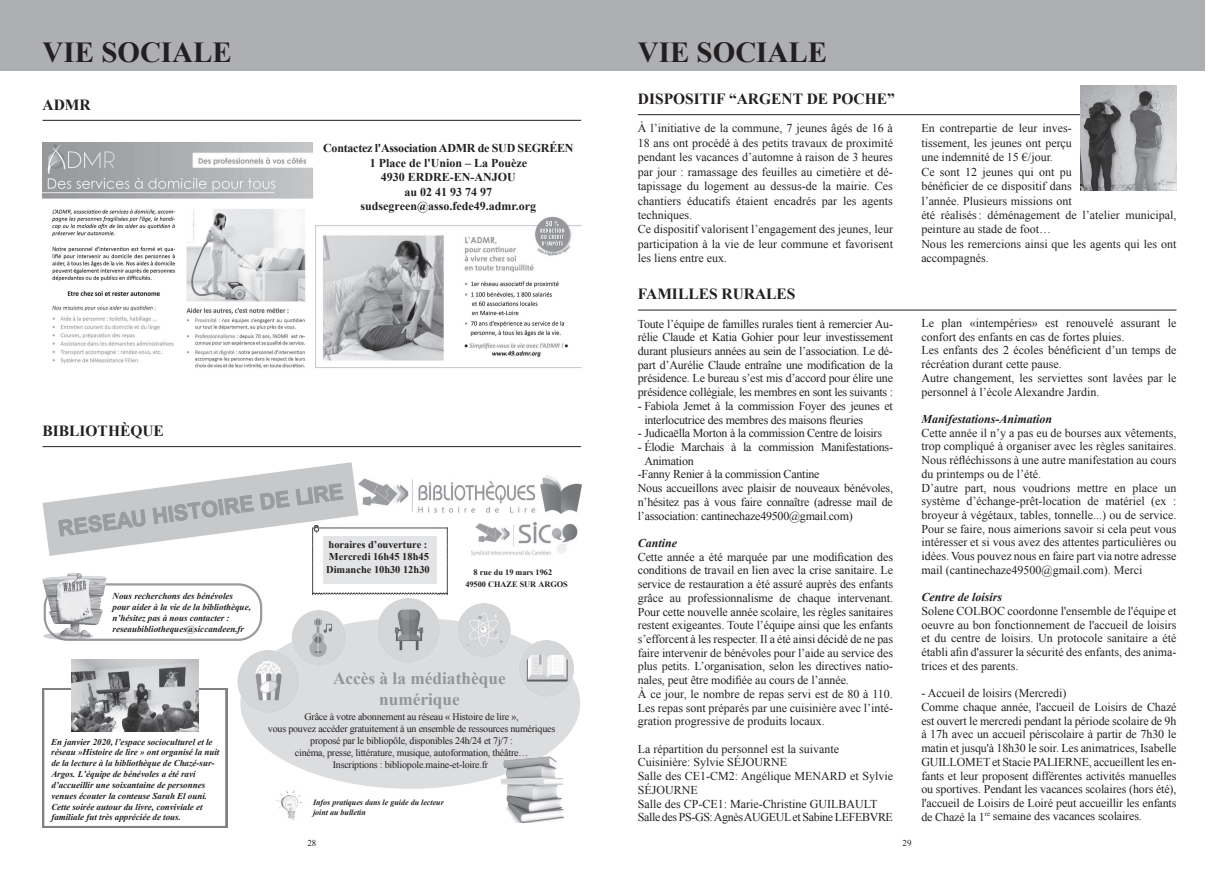
<style>
.page{position:relative;width:1219px;height:871px;background:#fff}
.page>*{position:absolute;margin:0;border:0;box-sizing:border-box;transform-origin:0 0}
.t1{font:700 29px "Times New Roman";color:#231f20}
.t2{font:700 21.6px "Arial";color:#999b9e}
.t3{font:700 17.3px/20.7px "Times New Roman";color:#939598;text-align:center}
.t4{font:700 15.5px "Times New Roman";color:#231f20}
.t5{font:12px/13.7px "Times New Roman";color:#231f20}
.t6{font:12px/13.7px "Times New Roman";letter-spacing:-.02em;color:#231f20}
.t7{font:700 12px/14.4px "Times New Roman";color:#231f20;text-align:center}
.t8{font:italic 700 12px "Times New Roman";color:#231f20}
.t9{font:700 10.4px/12.5px "Times New Roman";color:#231f20}
.t10{font:10px/12px "Times New Roman";letter-spacing:-.02em;color:#231f20;text-align:center}
.t11{font:italic 700 9px/10.8px "Times New Roman";color:#231f20}
.t12{font:9px "Times New Roman";color:#231f20}
.t13{font:700 8.3px/11.5px "Times New Roman";color:#231f20}
.t14{font:italic 700 8px/9.6px "Times New Roman";color:#231f20}
.s1{font-size:22px}
</style>
<div class="page">
<div style="left:0;top:0;width:1205px;height:71px;background:#aeafb3"></div>
<hr style="left:43px;top:120px;width:538px;height:1px;background:#231f20">
<hr style="left:43px;top:446px;width:538px;height:1px;background:#231f20">
<img style="left:448px;top:475px;width:133px;height:38px">
<img style="left:471px;top:522px;width:107px;height:33px">
<div style="left:240px;top:617px;width:340px;height:171px;background:#dcdddf;border-radius:50%"></div>
<img style="left:227px;top:650px;width:72px;height:62px">
<img style="left:366px;top:598px;width:71px;height:53px">
<img style="left:526px;top:640px;width:54px;height:56px">
<img style="left:437px;top:603px;width:93px;height:54px">
<img style="left:271px;top:610px;width:95px;height:55px">
<img style="left:71px;top:659px;width:127px;height:29px">
<img style="left:276px;top:790px;width:27px;height:30px">
<div style="left:44px;top:583px;width:218px;height:57px;border:2px solid #999b9e;border-radius:23px"></div>
<img style="left:43px;top:594px;width:63px;height:47px">
<img style="left:499px;top:755px;width:65px;height:67px">
<svg style="left:43px;top:462px;width:405px;height:132px"></svg>
<svg style="left:43px;top:688px;width:184px;height:140px"></svg>
<img style="left:43px;top:142px;width:538px;height:227px">
<hr style="left:638px;top:114px;width:538px;height:1px;background:#231f20">
<hr style="left:638px;top:310px;width:538px;height:1px;background:#231f20">
<img style="left:1080px;top:85px;width:96px;height:105px">
<h1 class="t1" style="left:43px;top:33px;width:191px">VIE SOCIALE</h1>
<p class="t4" style="left:43px;top:94px;width:50px">ADMR</p>
<p class="t4" style="left:43px;top:419px;width:123px">BIBLIOTHÈQUE</p>
<p class="t7" style="left:323px;top:141px;width:252px">Contactez l'Association ADMR de SUD SEGRÉEN<br>1 Place de l'Union – La Pouèze<br>4930 ERDRE-EN-ANJOU<br>au 02 41 93 74 97 sudsegreen@asso.fede49.admr.org</p>
<h2 class="t2" style="left:56px;top:513px;width:289px;rotate:-7deg">RESEAU HISTOIRE DE LIR<span class="s1">E</span></h2>
<p class="t11" style="left:113px;top:590px;width:140px">Nous recherchons des bénévoles pour aider à la vie de la bibliothèque, n’hésitez pas à nous contacter : reseaubibliotheques@siccandeen.fr</p>
<p class="t9" style="left:326px;top:537px;width:105px">horaires d’ouverture :<br>Mercredi 16h45 18h45<br>Dimanche 10h30 12h30</p>
<p class="t13" style="left:465px;top:566px;width:104px;text-indent:8px">8 rue du 19 mars 1962<br>49500 CHAZE SUR ARGOS</p>
<p class="t11" style="left:51px;top:735px;width:170px">En janvier 2020, l’espace socioculturel et le réseau »Histoire de lire » ont organisé la nuit de la lecture à la bibliothèque de Chazé-sur-Argos. L’équipe de bénévoles a été ravi d’accueillir une soixantaine de personnes venues écouter la conteuse Sarah El ouni.<br>Cette soirée autour du livre, conviviale et familiale fut très appréciée de tous.</p>
<h3 class="t3" style="left:333px;top:667px;width:174px">Accès à la médiathèque numérique</h3>
<p class="t10" style="left:268px;top:710px;width:289px">Grâce à votre abonnement au réseau « Histoire de lire »,<br>vous pouvez accéder gratuitement à un ensemble de ressources numériques proposé par le bibliopôle, disponibles 24h/24 et 7j/7 :<br>cinéma, presse, littérature, musique, autoformation, théâtre…<br>Inscriptions : bibliopole.maine-et-loire.fr</p>
<p class="t14" style="left:313px;top:797px;width:132px">Infos pratiques dans le guide du lecteur joint au bulletin</p>
<h1 class="t1" style="left:638px;top:33px;width:191px">VIE SOCIALE</h1>
<p class="t4" style="left:638px;top:88px;width:259px">DISPOSITIF “ARGENT DE POCHE”</p>
<p class="t5" style="left:638px;top:121px;width:257px;line-height:14.4px">À l’initiative de la commune, 7 jeunes âgés de 16 à 18 ans ont procédé à des petits travaux de proximité pendant les vacances d’automne à raison de 3 heures par jour : ramassage des feuilles au cimetière et dé&shy;tapissage du logement au dessus-de la mairie. Ces chantiers éducatifs étaient encadrés par les agents techniques.<br>Ce dispositif valorisent l’engagement des jeunes, leur participation à la vie de leur commune et favorisent les liens entre eux.</p>
<p class="t5" style="left:921px;top:121px;width:257px;line-height:14.4px">En contrepartie de leur inves-<br>tissement, les jeunes ont perçu<br>une indemnité de 15 €/jour.<br>Ce sont 12 jeunes qui ont pu<br>bénéficier de ce dispositif dans<br>l’année. Plusieurs missions ont<br>été réalisés: déménagement de l’atelier municipal, peinture au stade de foot…<br>Nous les remercions ainsi que les agents qui les ont accompagnés.</p>
<p class="t4" style="left:638px;top:283px;width:159px">FAMILLES RURALES</p>
<p class="t5" style="left:638px;top:316px;width:257px;text-align:justify">Toute l’équipe de familles rurales tient à remercier Au&shy;rélie Claude et Katia Gohier pour leur investissement durant plusieurs années au sein de l’association. Le dé&shy;part d’Aurélie Claude entraîne une modification de la présidence. Le bureau s’est mis d’accord pour élire une présidence collégiale, les membres en sont les suivants :</p>
<p class="t6" style="left:644px;top:398px;width:250px;text-indent:-7px">- Fabiola Jemet à la commission Foyer des jeunes et interlocutrice des membres des maisons fleuries</p>
<p class="t6" style="left:638px;top:426px;width:246px">- Judicaëlla Morton à la commission Centre de loisirs</p>
<p class="t6" style="left:638px;top:440px;width:257px">- Élodie Marchais à la commission Manifestations-</p>
<p class="t6" style="left:644px;top:453px;width:51px">Animation</p>
<p class="t6" style="left:638px;top:467px;width:183px">-Fanny Renier à la commission Cantine</p>
<p class="t6" style="left:638px;top:481px;width:257px">Nous accueillons avec plaisir de nouveaux bénévoles,</p>
<p class="t6" style="left:638px;top:494px;width:257px">n’hésitez pas à vous faire connaître (adresse mail de</p>
<p class="t6" style="left:638px;top:508px;width:216px">l’association: cantinechaze49500@gmail.com)</p>
<p class="t8" style="left:638px;top:534px;width:41px">Cantine</p>
<p class="t5" style="left:638px;top:549px;width:257px">Cette année a été marquée par une modification des conditions de travail en lien avec la crise sanitaire. Le service de restauration a été assuré auprès des enfants grâce au professionnalisme de chaque intervenant.<br>Pour cette nouvelle année scolaire, les règles sanitaires restent exigeantes. Toute l’équipe ainsi que les enfants s’efforcent à les respecter. Il a été ainsi décidé de ne pas faire intervenir de bénévoles pour l’aide au service des plus petits. L’organisation, selon les directives natio&shy;nales, peut être modifiée au cours de l’année.<br>À ce jour, le nombre de repas servi est de 80 à 110.<br>Les repas sont préparés par une cuisinière avec l’inté&shy;gration progressive de produits locaux.</p>
<p class="t5" style="left:638px;top:741px;width:257px">La répartition du personnel est la suivante Cuisinière: Sylvie SÉJOURNE<br>Salle des CE1-CM2: Angélique MENARD et Sylvie SÉJOURNE<br>Salle des CP-CE1: Marie-Christine GUILBAULT Salle des PS-GS: Agnès AUGEUL et Sabine LEFEBVRE</p>
<p class="t5" style="left:921px;top:316px;width:257px">Le plan «intempéries» est renouvelé assurant le confort des enfants en cas de fortes pluies.<br>Les enfants des 2 écoles bénéficient d’un temps de récréation durant cette pause.<br>Autre changement, les serviettes sont lavées par le personnel à l’école Alexandre Jardin.</p>
<p class="t8" style="left:921px;top:410px;width:132px">Manifestations-Animation</p>
<p class="t5" style="left:921px;top:425px;width:257px">Cette année il n’y a pas eu de bourses aux vêtements, trop compliqué à organiser avec les règles sanitaires.<br>Nous réfléchissons à une autre manifestation au cours du printemps ou de l’été.<br>D’autre part, nous voudrions mettre en place un système d’échange-prêt-location de matériel (ex : broyeur à végétaux, tables, tonnelle...) ou de service.<br>Pour se faire, nous aimerions savoir si cela peut vous intéresser et si vous avez des attentes particulières ou idées. Vous pouvez nous en faire part via notre adresse mail (cantinechaze49500@gmail.com). Merci</p>
<p class="t8" style="left:921px;top:588px;width:82px">Centre de loisirs</p>
<p class="t5" style="left:921px;top:603px;width:257px;text-align:justify">Solene COLBOC coordonne l'ensemble de l'équipe et oeuvre au bon fonctionnement de l'accueil de loisirs et du centre de loisirs. Un protocole sanitaire a été établi afin d'assurer la sécurité des enfants, des anima&shy;trices et des parents.</p>
<p class="t5" style="left:921px;top:686px;width:257px">- Accueil de loisirs (Mercredi)<br>Comme chaque année, l'accueil de Loisirs de Chazé est ouvert le mercredi pendant la période scolaire de 9h à 17h avec un accueil périscolaire à partir de 7h30 le matin et jusqu'à 18h30 le soir. Les animatrices, Isabelle GUILLOMET et Stacie PALIERNE, accueillent les en&shy;fants et leur proposent différentes activités manuelles ou sportives. Pendant les vacances scolaires (hors été), l'accueil de Loisirs de Loiré peut accueillir les enfants de Chazé la 1<sup>re</sup> semaine des vacances scolaires.</p>
<p class="t12" style="left:307px;top:836px;width:10px">28</p>
<p class="t12" style="left:903px;top:836px;width:10px">29</p>
</div>
